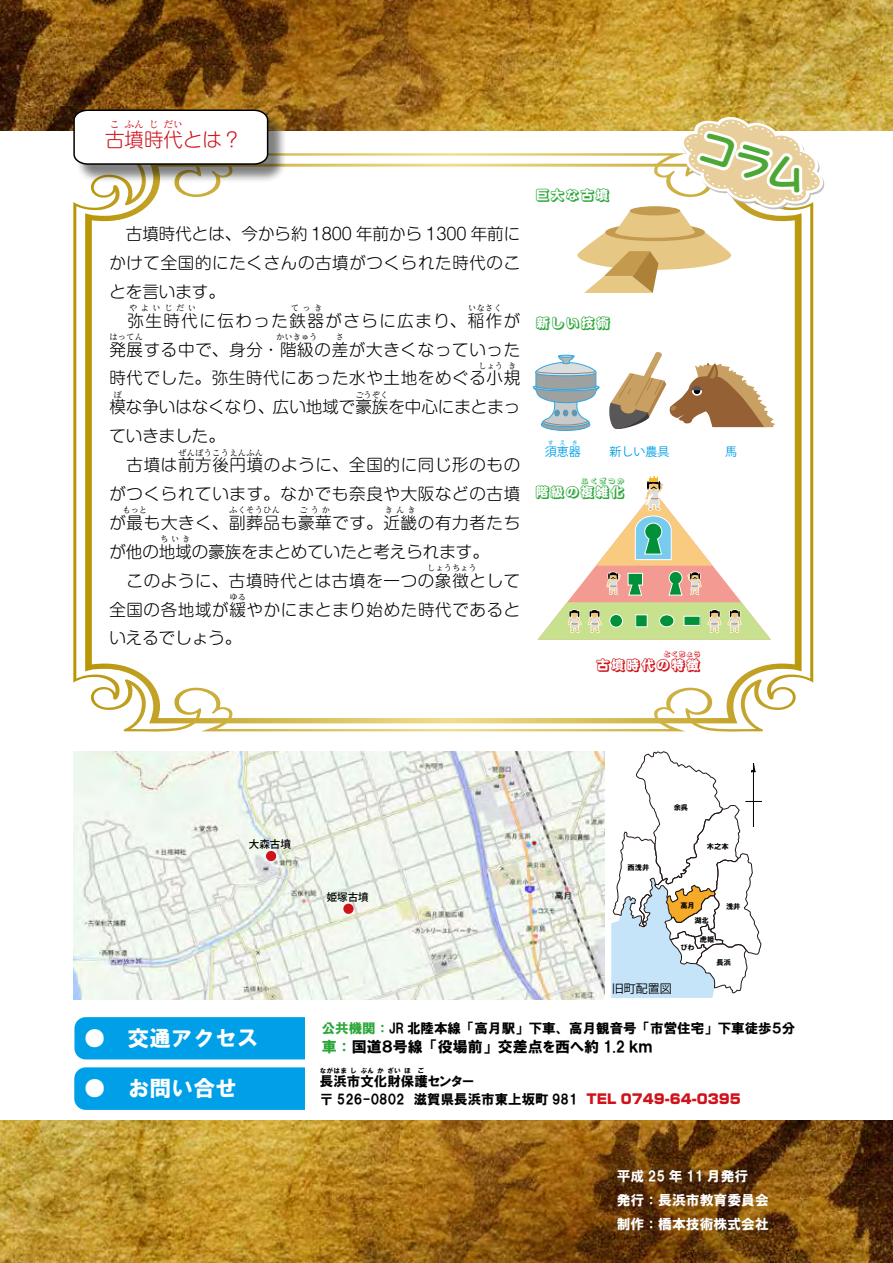
<style>
.page{position:relative;width:893px;height:1263px;background:#fff}
.page>*{position:absolute;margin:0;border:0;box-sizing:border-box;transform-origin:0 0}
.t1{font:21.9px "HG Soei Kakugothic UB";color:#fff}
.t2{font:300 19.5px "Shin M Go Pro";color:#d0121b}
.t3{font:300 16.5px/28.8px "Shin M Go Pro";letter-spacing:.04em;color:#000}
.t4{font:300 16.5px "Shin M Go Pro";color:#000}
.t5{font:15px "HGP Soei Kakugothic UB";color:#000}
.t6{font:15px "Shin M Go Min Shadow";color:#2aa738}
.t7{font:15px "Shin M Go Min Shadow";color:#d0121b}
.t8{font:13.8px/24.2px "HGP Soei Kakugothic UB";color:#fff}
.t9{font:13.5px "HGP Soei Kakugothic UB";color:#000}
.t10{font:12px "Koz Go Pro";color:#00a0e9}
.t11{font:12px "Koz Go Pro";color:#000}
.t12{font:500 10.5px "Koz Go Pro";color:#000}
.t13{font:300 9.75px "Shin M Go Pro";color:#d0121b}
.t14{font:300 8.25px "Shin M Go Pro";letter-spacing:.03em;color:#000}
.t15{font:7.5px "Shin M Go Min Shadow";letter-spacing:.2em;color:#2aa738}
.t16{font:7.5px "Shin M Go Min Shadow";color:#d0121b}
.t17{font:7.2px "HG Soei Kakugothic UB";color:#000}
.t18{font:6.75px "HGP Soei Kakugothic UB";letter-spacing:.095em;color:#000}
.t19{font:6px "Koz Go Pro";color:#00a0e9}
.s1{color:#2aa738}
.s2{font-family:"Shin Go Pro";font-weight:900;color:#d0121b}
</style>
<div class="page">
<img style="left:0;top:1120px;width:893px;height:143px">
<img style="left:0;top:0;width:893px;height:130px">
<img style="left:73px;top:751px;width:531px;height:248px">
<div style="left:74px;top:1017px;width:230px;height:42px;background:#00a0e9"></div>
<div style="left:74px;top:1067px;width:230px;height:43px;background:#00a0e9"></div>
<svg style="left:73px;top:153px;width:724px;height:579px"></svg>
<div style="left:76px;top:112px;width:211px;height:71px;background:#000;opacity:.5"></div>
<svg style="left:73px;top:109px;width:196px;height:57px"></svg>
<svg style="left:611px;top:751px;width:151px;height:247px"></svg>
<svg style="left:533px;top:355px;width:66px;height:76px"></svg>
<svg style="left:608px;top:352px;width:167px;height:79px"></svg>
<svg style="left:537px;top:476px;width:234px;height:164px"></svg>
<div style="left:267px;top:852px;width:8px;height:8px;background:#d0121b;border-radius:50%"></div>
<div style="left:266px;top:851px;width:10px;height:10px;border:2px solid #d0121b;border-radius:50%"></div>
<div style="left:344px;top:905px;width:8px;height:8px;background:#d0121b;border-radius:50%"></div>
<div style="left:343px;top:904px;width:11px;height:10px;border:2px solid #d0121b;border-radius:50%"></div>
<svg style="left:577px;top:101px;width:248px;height:192px"></svg>
<p class="t13" style="left:110px;top:117px;width:11px">こ</p>
<p class="t13" style="left:125px;top:117px;width:21px">ふん</p>
<p class="t13" style="left:149px;top:117px;width:11px">じ</p>
<p class="t13" style="left:164px;top:117px;width:21px">だい</p>
<p class="t2" style="left:105px;top:124px;width:138px">古墳時代とは？</p>
<p class="t3" style="left:109px;top:217px;width:413px">　古墳時代とは、今から約 1800 年前から 1300 年前にかけて全国的にたくさんの古墳がつくられた時代のことを言います。<br>　弥生時代に伝わった鉄器がさらに広まり、稲作が</p>
<p class="t14" style="left:129px;top:301px;width:68px">やよいじだい</p>
<p class="t14" style="left:291px;top:301px;width:33px">てっき</p>
<p class="t14" style="left:468px;top:301px;width:36px">いなさく</p>
<p class="t3" style="left:109px;top:333px;width:412px">発展する中で、身分・階級の差が大きくなっていった</p>
<p class="t14" style="left:109px;top:330px;width:35px">はってん</p>
<p class="t14" style="left:276px;top:330px;width:43px">かいきゅう</p>
<p class="t14" style="left:336px;top:330px;width:10px">さ</p>
<p class="t3" style="left:109px;top:362px;width:412px">時代でした。弥生時代にあった水や土地をめぐる小規</p>
<p class="t14" style="left:478px;top:359px;width:26px">しょう</p>
<p class="t14" style="left:508px;top:359px;width:10px">き</p>
<p class="t4" style="left:109px;top:394px;width:413px">模な争いはなくなり、広い地域で豪族を中心にまとまっ</p>
<p class="t14" style="left:113px;top:388px;width:10px">ぼ</p>
<p class="t14" style="left:355px;top:388px;width:34px">ごうぞく</p>
<p class="t3" style="left:109px;top:420px;width:412px">ていきました。<br>　古墳は前方後円墳のように、全国的に同じ形のもの</p>
<p class="t14" style="left:178px;top:446px;width:86px">ぜんぽうこうえんふん</p>
<p class="t3" style="left:109px;top:477px;width:412px">がつくられています。なかでも奈良や大阪などの古墳が最も大きく、副葬品も豪華です。近畿の有力者たち</p>
<p class="t14" style="left:122px;top:504px;width:26px">もっと</p>
<p class="t14" style="left:229px;top:504px;width:52px">ふくそうひん</p>
<p class="t14" style="left:299px;top:504px;width:32px">ごうか</p>
<p class="t14" style="left:385px;top:504px;width:32px">きんき</p>
<p class="t4" style="left:109px;top:538px;width:381px">が他の地域の豪族をまとめていたと考えられます。</p>
<p class="t14" style="left:160px;top:532px;width:32px">ちいき</p>
<p class="t3" style="left:109px;top:564px;width:412px">　このように、古墳時代とは古墳を一つの象徴として</p>
<p class="t14" style="left:427px;top:561px;width:51px">しょうちょう</p>
<p class="t3" style="left:109px;top:593px;width:412px">全国の各地域が緩やかにまとまり始めた時代であると</p>
<p class="t14" style="left:229px;top:590px;width:18px">ゆる</p>
<p class="t4" style="left:109px;top:625px;width:133px">いえるでしょう。</p>
<p class="t6" style="left:535px;top:185px;width:76px">巨大な古墳</p>
<p class="t6" style="left:536px;top:313px;width:76px">新しい技術</p>
<p class="t19" style="left:548px;top:438px;width:31px">すえき</p>
<p class="t10" style="left:610px;top:444px;width:61px">新しい農具</p>
<p class="t10" style="left:725px;top:444px;width:13px">馬</p>
<p class="t6" style="left:535px;top:482px;width:91px">階級の複雑化</p>
<p class="t10" style="left:545px;top:444px;width:37px">須恵器</p>
<p class="t15" style="left:581px;top:476px;width:45px">ふくざつか</p>
<p class="t16" style="left:663px;top:649px;width:39px">とくちょう</p>
<p class="t7" style="left:596px;top:655px;width:107px">古墳時代の特徴</p>
<p class="t12" style="left:249px;top:837px;width:43px">大森古墳</p>
<p class="t12" style="left:327px;top:890px;width:43px">姫塚古墳</p>
<p class="t17" style="left:628px;top:863px;width:23px">西浅井</p>
<p class="t17" style="left:674px;top:804px;width:16px">余呉</p>
<p class="t17" style="left:707px;top:843px;width:23px">木之本</p>
<p class="t17" style="left:680px;top:902px;width:16px">高月</p>
<p class="t17" style="left:726px;top:903px;width:16px">浅井</p>
<p class="t17" style="left:694px;top:917px;width:16px">湖北</p>
<p class="t17" style="left:700px;top:936px;width:16px">虎姫</p>
<p class="t17" style="left:717px;top:959px;width:16px">長浜</p>
<p class="t17" style="left:680px;top:944px;width:16px">びわ</p>
<p class="t11" style="left:612px;top:981px;width:61px">旧町配置図</p>
<h1 class="t1" style="left:84px;top:1027px;width:176px">● 交通アクセス</h1>
<h1 class="t1" style="left:84px;top:1078px;width:155px">● お問い合せ</h1>
<p class="t9" style="left:322px;top:1021px;width:475px"><span class="s1">公共機関：</span> JR 北陸本線「高月駅」下車、高月観音号「市営住宅」下車徒歩５分</p>
<p class="t5" style="left:322px;top:1039px;width:332px"><span class="s1">車：</span>国道８号線「役場前」交差点を西へ約 1.2 ｋｍ</p>
<p class="t18" style="left:320px;top:1067px;width:28px">ながはま</p>
<p class="t18" style="left:351px;top:1067px;width:7px">し</p>
<p class="t18" style="left:361px;top:1067px;width:14px">ぶん</p>
<p class="t18" style="left:378px;top:1067px;width:8px">か</p>
<p class="t18" style="left:388px;top:1067px;width:14px">ざい</p>
<p class="t18" style="left:405px;top:1067px;width:8px">ほ</p>
<p class="t18" style="left:418px;top:1067px;width:7px">ご</p>
<p class="t9" style="left:320px;top:1092px;width:422px">〒 526-0802　滋賀県長浜市東上坂町 981　<span class="s2">TEL 0749-64-0395</span></p>
<p class="t9" style="left:320px;top:1074px;width:155px">長浜市文化財保護センター</p>
<p class="t8" style="left:617px;top:1164px;width:154px">平成 25 年 11 月発行<br>発行：長浜市教育委員会制作：橋本技術株式会社</p>
</div>
